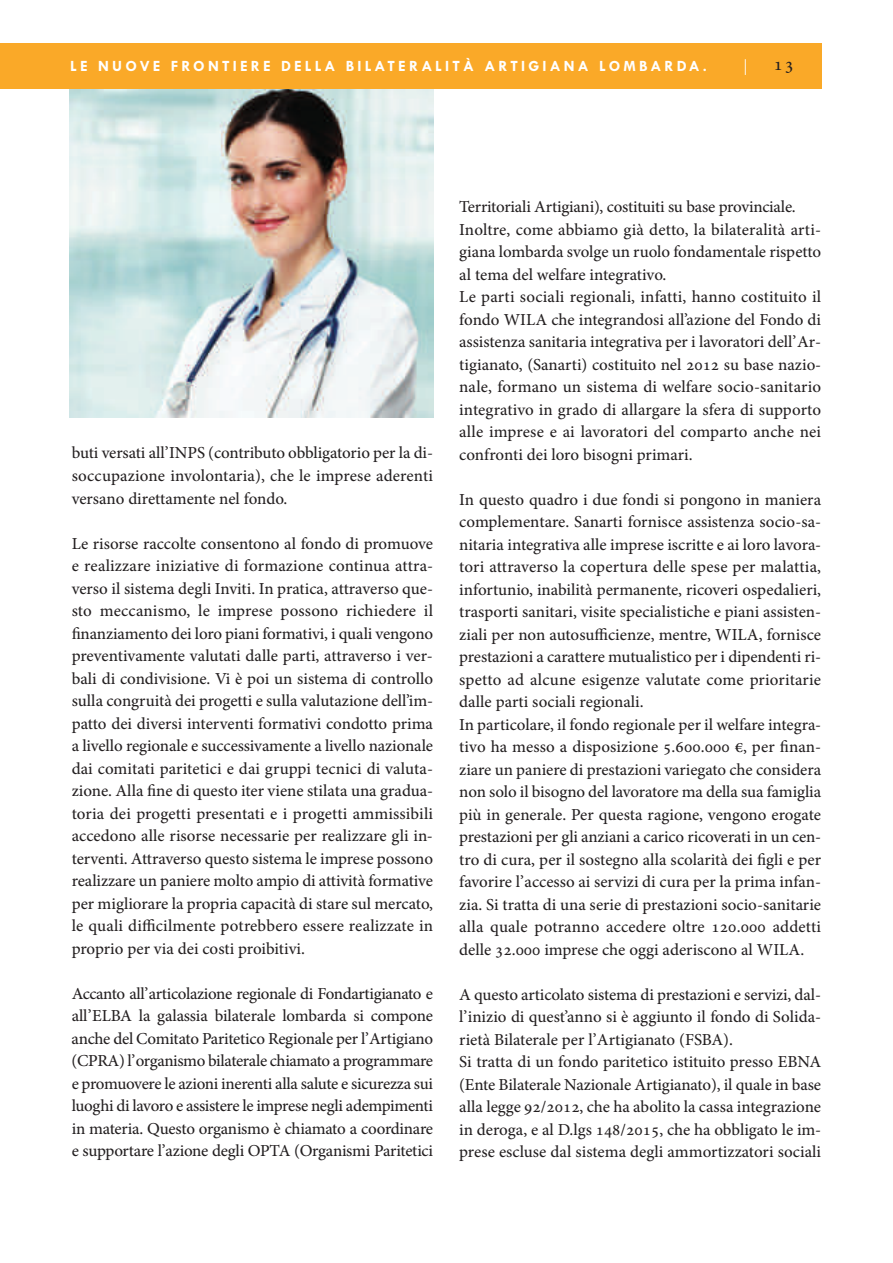
<style>
.page{position:relative;width:893px;height:1263px;background:#fff}
.page>*{position:absolute;margin:0;border:0;box-sizing:border-box;transform-origin:0 0}
.t1{font:18px "Adobe Hebrew";color:#231f20}
.t2{font:700 17.25px "Tw Cen";letter-spacing:.2em;color:#fff}
.t3{font:16.5px/22.5px "Adobe Hebrew";color:#231f20;text-align:justify}
.t4{font:700 15.75px "Tw Cen";letter-spacing:.2em;color:#fff}
.t5{font:300 15.75px "Helvetica";color:#fff}
</style>
<div class="page">
<img style="left:70px;top:89px;width:363px;height:329px">
<div style="left:0;top:43px;width:821px;height:46px;background:#faa928"></div>
<p class="t2" style="left:60px;top:56px;width:699px">LE NUOVE FRONTIERE DELLA BILATERALITÀ ARTIGIANA LOMBARDA.</p>
<p class="t4" style="left:70px;top:57px;width:638px">LE NUOVE FRONTIERE DELLA BILATERALITÀ ARTIGIANA LOMBARDA.</p>
<p class="t5" style="left:744px;top:56px;width:5px">|</p>
<p class="t1" style="left:774px;top:53px;width:21px">13</p>
<p class="t3" style="left:72px;top:442px;width:363px">buti versati all’INPS (contributo obbligatorio per la di&shy;soccupazione involontaria), che le imprese aderenti versano direttamente nel fondo.</p>
<p class="t3" style="left:72px;top:532px;width:363px">Le risorse raccolte consentono al fondo di promuove e realizzare iniziative di formazione continua attra&shy;verso il sistema degli Inviti. In pratica, attraverso que&shy;sto meccanismo, le imprese possono richiedere il finanziamento dei loro piani formativi, i quali vengono preventivamente valutati dalle parti, attraverso i ver&shy;bali di condivisione. Vi è poi un sistema di controllo sulla congruità dei progetti e sulla valutazione dell’im&shy;patto dei diversi interventi formativi condotto prima a livello regionale e successivamente a livello nazionale dai comitati paritetici e dai gruppi tecnici di valuta&shy;zione. Alla fine di questo iter viene stilata una gradua&shy;toria dei progetti presentati e i progetti ammissibili accedono alle risorse necessarie per realizzare gli in&shy;terventi. Attraverso questo sistema le imprese possono realizzare un paniere molto ampio di attività formative per migliorare la propria capacità di stare sul mercato, le quali difficilmente potrebbero essere realizzate in proprio per via dei costi proibitivi.</p>
<p class="t3" style="left:72px;top:982px;width:363px">Accanto all’articolazione regionale di Fondartigianato e all’ELBA la galassia bilaterale lombarda si compone anche del Comitato Paritetico Regionale per l’Artigiano (CPRA) l’organismo bilaterale chiamato a programmare e promuovere le azioni inerenti alla salute e sicurezza sui luoghi di lavoro e assistere le imprese negli adempimenti in materia. Questo organismo è chiamato a coordinare e supportare l’azione degli OPTA (Organismi Paritetici</p>
<p class="t3" style="left:459px;top:196px;width:363px;text-align:left">Territoriali Artigiani), costituiti su base provinciale.<br>Inoltre, come abbiamo già detto, la bilateralità arti&shy;giana lombarda svolge un ruolo fondamentale rispetto al tema del welfare integrativo.<br>Le parti sociali regionali, infatti, hanno costituito il fondo WILA che integrandosi all’azione del Fondo di assistenza sanitaria integrativa per i lavoratori dell’Ar&shy;tigianato, (Sanarti) costituito nel 2012 su base nazio&shy;nale, formano un sistema di welfare socio-sanitario integrativo in grado di allargare la sfera di supporto alle imprese e ai lavoratori del comparto anche nei confronti dei loro bisogni primari.</p>
<p class="t3" style="left:459px;top:488px;width:363px;text-align:left">In questo quadro i due fondi si pongono in maniera complementare. Sanarti fornisce assistenza socio-sa&shy;nitaria integrativa alle imprese iscritte e ai loro lavora&shy;tori attraverso la copertura delle spese per malattia, infortunio, inabilità permanente, ricoveri ospedalieri, trasporti sanitari, visite specialistiche e piani assisten&shy;ziali per non autosufficienze, mentre, WILA, fornisce prestazioni a carattere mutualistico per i dipendenti ri&shy;spetto ad alcune esigenze valutate come prioritarie dalle parti sociali regionali.<br>In particolare, il fondo regionale per il welfare integra&shy;tivo ha messo a disposizione 5.600.000 €, per finan&shy;ziare un paniere di prestazioni variegato che considera non solo il bisogno del lavoratore ma della sua famiglia più in generale. Per questa ragione, vengono erogate prestazioni per gli anziani a carico ricoverati in un cen&shy;tro di cura, per il sostegno alla scolarità dei figli e per favorire l’accesso ai servizi di cura per la prima infan&shy;zia. Si tratta di una serie di prestazioni socio-sanitarie alla quale potranno accedere oltre 120.000 addetti delle 32.000 imprese che oggi aderiscono al WILA.</p>
<p class="t3" style="left:459px;top:983px;width:363px;text-align:left">A questo articolato sistema di prestazioni e servizi, dal&shy;l’inizio di quest’anno si è aggiunto il fondo di Solida&shy;rietà Bilaterale per l’Artigianato (FSBA).<br>Si tratta di un fondo paritetico istituito presso EBNA (Ente Bilaterale Nazionale Artigianato), il quale in base alla legge 92/2012, che ha abolito la cassa integrazione in deroga, e al D.lgs 148/2015, che ha obbligato le im&shy;prese escluse dal sistema degli ammortizzatori sociali</p>
</div>
